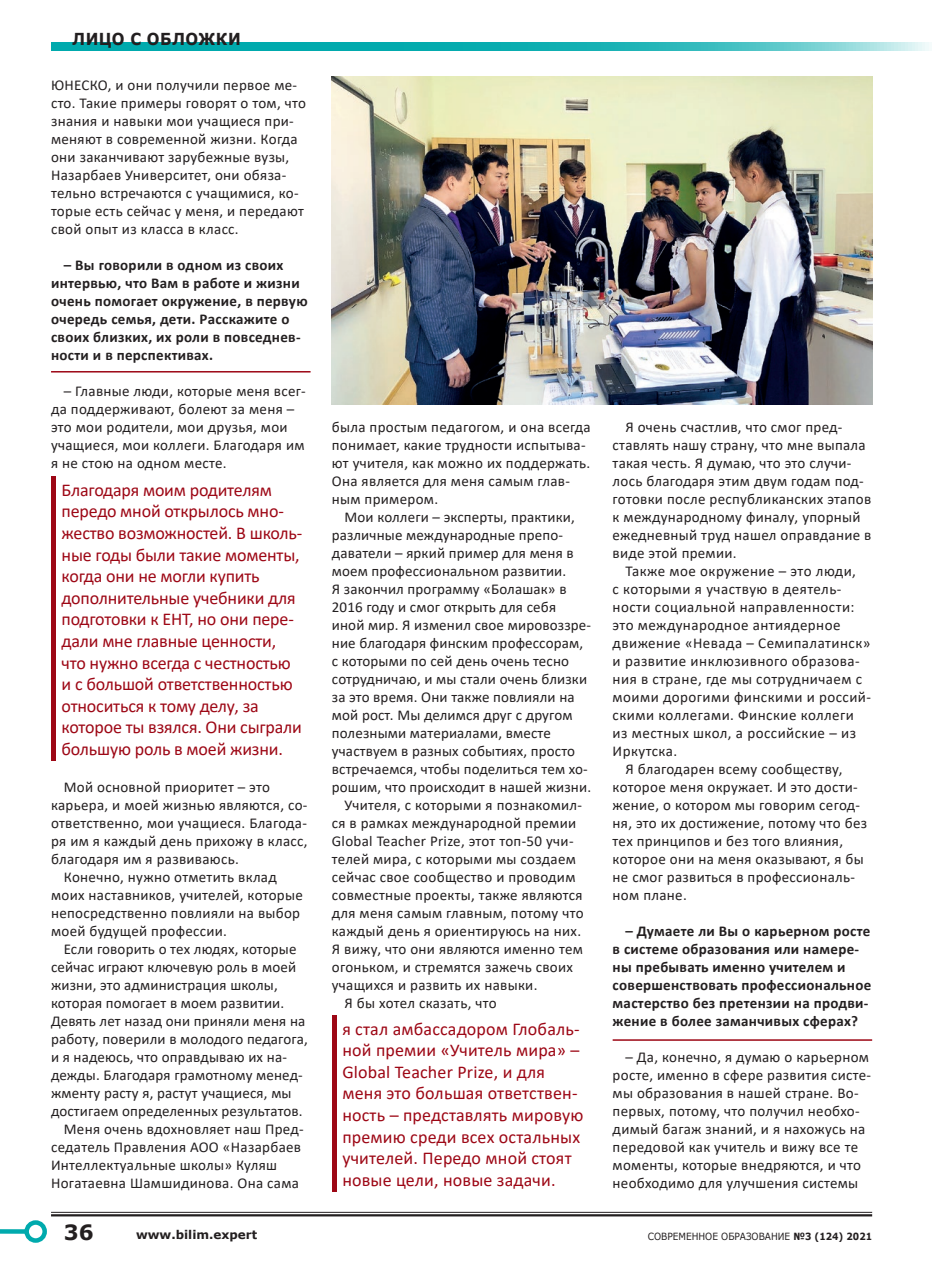
<style>
.page{position:relative;width:936px;height:1263px;background:#fff}
.page>*{position:absolute;margin:0;border:0;box-sizing:border-box;transform-origin:0 0}
.t1{font:700 21px "Verdana";color:#231f20}
.t2{font:18px/21.6px "Calibri";letter-spacing:-.01em;color:#9d0715}
.t3{font:18px/21.6px "Calibri";letter-spacing:.01em;color:#9d0715}
.t4{font:700 16.5px "Verdana";letter-spacing:.03em;color:#231f20;scale:.91 1}
.t5{font:15px/18px "Calibri";letter-spacing:.02em;color:#231f20}
.t6{font:700 15px/18px "Calibri";letter-spacing:.02em;color:#231f20}
.t7{font:700 12px "Verdana";color:#231f20}
.t8{font:9.9px "Verdana";color:#231f20;scale:.91 1}
.s1{font-weight:700}
</style>
<div class="page">
<img style="left:332px;top:77px;width:540px;height:327px">
<div style="left:51px;top:476px;width:5px;height:285px;background:#9d0715"></div>
<hr style="left:332px;top:1015px;width:4px;height:177px;background:#9d0715">
<hr style="left:51px;top:371px;width:259px;height:1px;background:#9d0715">
<hr style="left:612px;top:1039px;width:260px;height:2px;background:#9d0715">
<hr style="left:51px;top:1212px;width:821px;height:1px;background:#231f20">
<hr style="left:51px;top:1214px;width:821px;height:2px;background:#231f20">
<div style="left:0;top:1229px;width:27px;height:5px;background:#00aaad"></div>
<div style="left:24px;top:1220px;width:23px;height:23px;border:4px solid #00aaad;border-radius:50%"></div>
<svg style="left:51px;top:43px;width:878px;height:8px;background:#28b7b9"></svg>
<p class="t4" style="left:73px;top:27px;width:186px">ЛИЦО С ОБЛОЖКИ</p>
<p class="t5" style="left:51px;top:76px;width:256px">ЮНЕСКО, и они получили первое ме&shy;сто. Такие примеры говорят о том, что знания и навыки мои учащиеся при&shy;меняют в современной жизни. Когда они заканчивают зарубежные вузы, Назарбаев Университет, они обяза&shy;тельно встречаются с учащимися, ко&shy;торые есть сейчас у меня, и передают свой опыт из класса в класс.</p>
<p class="t6" style="left:51px;top:256px;width:258px;text-indent:13px">– Вы говорили в одном из своих интервью, что Вам в работе и жизни очень помогает окружение, в первую очередь семья, дети. Расскажите о своих близких, их роли в повседнев&shy;ности и в перспективах.</p>
<p class="t5" style="left:51px;top:382px;width:256px;text-indent:13px">– Главные люди, которые меня всег&shy;да поддерживают, болеют за меня – это мои родители, мои друзья, мои учащиеся, мои коллеги. Благодаря им я не стою на одном месте.</p>
<p class="t2" style="left:62px;top:478px;width:242px">Благодаря моим родителям передо мной открылось мно&shy;жество возможностей. В школь&shy;ные годы были такие моменты, когда они не могли купить дополнительные учебники для подготовки к ЕНТ, но они пере&shy;дали мне главные ценности, что нужно всегда с честностью и с большой ответственностью относиться к тому делу, за которое ты взялся. Они сыграли большую роль в моей жизни.</p>
<p class="t5" style="left:64px;top:778px;width:208px">Мой основной приоритет – это</p>
<p class="t5" style="left:51px;top:796px;width:258px">карьера, и моей жизнью являются, со-</p>
<p class="t5" style="left:51px;top:814px;width:257px">ответственно, мои учащиеся. Благода-</p>
<p class="t5" style="left:51px;top:832px;width:258px">ря им я каждый день прихожу в класс,</p>
<p class="t5" style="left:51px;top:850px;width:189px">благодаря им я развиваюсь.</p>
<p class="t5" style="left:64px;top:868px;width:214px">Конечно, нужно отметить вклад</p>
<p class="t5" style="left:51px;top:886px;width:253px">моих наставников, учителей, которые</p>
<p class="t5" style="left:51px;top:904px;width:250px">непосредственно повлияли на выбор</p>
<p class="t5" style="left:51px;top:922px;width:177px">моей будущей профессии.</p>
<p class="t5" style="left:64px;top:940px;width:234px">Если говорить о тех людях, которые</p>
<p class="t5" style="left:51px;top:958px;width:246px">сейчас играют ключевую роль в моей</p>
<p class="t5" style="left:51px;top:976px;width:228px">жизни, это администрация школы,</p>
<p class="t5" style="left:51px;top:994px;width:235px">которая помогает в моем развитии.</p>
<p class="t5" style="left:51px;top:1012px;width:256px">Девять лет назад они приняли меня на</p>
<p class="t5" style="left:51px;top:1030px;width:258px">работу, поверили в молодого педагога,</p>
<p class="t5" style="left:51px;top:1048px;width:237px">и я надеюсь, что оправдываю их на-</p>
<p class="t5" style="left:51px;top:1066px;width:253px">дежды. Благодаря грамотному менед-</p>
<p class="t5" style="left:51px;top:1084px;width:242px">жменту расту я, растут учащиеся, мы</p>
<p class="t5" style="left:51px;top:1102px;width:253px">достигаем определенных результатов.</p>
<p class="t5" style="left:64px;top:1120px;width:241px">Меня очень вдохновляет наш Пред-</p>
<p class="t5" style="left:51px;top:1138px;width:251px">седатель Правления АОО «Назарбаев</p>
<p class="t5" style="left:51px;top:1156px;width:227px">Интеллектуальные школы» Куляш</p>
<p class="t5" style="left:51px;top:1174px;width:249px">Ногатаевна Шамшидинова. Она сама</p>
<p class="t5" style="left:332px;top:418px;width:260px">была простым педагогом, и она всегда понимает, какие трудности испытыва&shy;ют учителя, как можно их поддержать.<br>Она является для меня самым глав&shy;ным примером.</p>
<p class="t5" style="left:344px;top:508px;width:232px">Мои коллеги – эксперты, практики,</p>
<p class="t5" style="left:332px;top:526px;width:233px">различные международные препо-</p>
<p class="t5" style="left:332px;top:544px;width:243px">даватели – яркий пример для меня в</p>
<p class="t5" style="left:332px;top:562px;width:236px">моем профессиональном развитии.</p>
<p class="t5" style="left:332px;top:580px;width:236px">Я закончил программу «Болашак» в</p>
<p class="t5" style="left:332px;top:598px;width:226px">2016 году и смог открыть для себя</p>
<p class="t5" style="left:332px;top:616px;width:261px">иной мир. Я изменил свое мировоззре-</p>
<p class="t5" style="left:332px;top:634px;width:253px">ние благодаря финским профессорам,</p>
<p class="t5" style="left:332px;top:652px;width:239px">с которыми по сей день очень тесно</p>
<p class="t5" style="left:332px;top:670px;width:257px">сотрудничаю, и мы стали очень близки</p>
<p class="t5" style="left:332px;top:688px;width:244px">за это время. Они также повлияли на</p>
<p class="t5" style="left:332px;top:706px;width:242px">мой рост. Мы делимся друг с другом</p>
<p class="t5" style="left:332px;top:724px;width:220px">полезными материалами, вместе</p>
<p class="t5" style="left:332px;top:742px;width:245px">участвуем в разных событиях, просто</p>
<p class="t5" style="left:332px;top:760px;width:257px">встречаемся, чтобы поделиться тем хо-</p>
<p class="t5" style="left:332px;top:778px;width:261px">рошим, что происходит в нашей жизни.</p>
<p class="t5" style="left:344px;top:796px;width:239px">Учителя, с которыми я познакомил-</p>
<p class="t5" style="left:332px;top:814px;width:246px">ся в рамках международной премии</p>
<p class="t5" style="left:332px;top:832px;width:243px">Global Teacher Prize, этот топ-50 учи-</p>
<p class="t5" style="left:332px;top:850px;width:245px">телей мира, с которыми мы создаем</p>
<p class="t5" style="left:332px;top:868px;width:245px">сейчас свое сообщество и проводим</p>
<p class="t5" style="left:332px;top:886px;width:252px">совместные проекты, также являются</p>
<p class="t5" style="left:332px;top:904px;width:253px">для меня самым главным, потому что</p>
<p class="t5" style="left:332px;top:922px;width:251px">каждый день я ориентируюсь на них.</p>
<p class="t5" style="left:332px;top:940px;width:252px">Я вижу, что они являются именно тем</p>
<p class="t5" style="left:332px;top:958px;width:243px">огоньком, и стремятся зажечь своих</p>
<p class="t5" style="left:332px;top:976px;width:207px">учащихся и развить их навыки.</p>
<p class="t5" style="left:344px;top:994px;width:154px">Я бы хотел сказать, что</p>
<p class="t3" style="left:342px;top:1017px;width:242px">я стал амбассадором Глобаль&shy;ной премии «Учитель мира» –<br>Global Teacher Prize, и для меня это большая ответствен&shy;ность – представлять мировую премию среди всех остальных учителей. Передо мной стоят новые цели, новые задачи.</p>
<p class="t5" style="left:612px;top:418px;width:260px;text-indent:13px">Я очень счастлив, что смог пред&shy;ставлять нашу страну, что мне выпала такая честь. Я думаю, что это случи&shy;лось благодаря этим двум годам под&shy;готовки после республиканских этапов к международному финалу, упорный ежедневный труд нашел оправдание в виде этой премии.</p>
<p class="t5" style="left:625px;top:562px;width:232px">Также мое окружение – это люди,</p>
<p class="t5" style="left:612px;top:580px;width:230px">с которыми я участвую в деятель-</p>
<p class="t5" style="left:612px;top:598px;width:243px">ности социальной направленности:</p>
<p class="t5" style="left:612px;top:616px;width:229px">это международное антиядерное</p>
<p class="t5" style="left:612px;top:634px;width:259px">движение «Невада – Семипалатинск»</p>
<p class="t5" style="left:612px;top:652px;width:248px">и развитие инклюзивного образова-</p>
<p class="t5" style="left:612px;top:670px;width:251px">ния в стране, где мы сотрудничаем с</p>
<p class="t5" style="left:612px;top:688px;width:260px">моими дорогими финскими и россий-</p>
<p class="t5" style="left:612px;top:706px;width:243px">скими коллегами. Финские коллеги</p>
<p class="t5" style="left:612px;top:724px;width:245px">из местных школ, а российские – из</p>
<p class="t5" style="left:612px;top:742px;width:66px">Иркутска.</p>
<p class="t5" style="left:625px;top:760px;width:219px">Я благодарен всему сообществу,</p>
<p class="t5" style="left:612px;top:778px;width:247px">которое меня окружает. И это дости-</p>
<p class="t5" style="left:612px;top:796px;width:249px">жение, о котором мы говорим сегод-</p>
<p class="t5" style="left:612px;top:814px;width:256px">ня, это их достижение, потому что без</p>
<p class="t5" style="left:612px;top:832px;width:232px">тех принципов и без того влияния,</p>
<p class="t5" style="left:612px;top:850px;width:253px">которое они на меня оказывают, я бы</p>
<p class="t5" style="left:612px;top:868px;width:244px">не смог развиться в профессиональ-</p>
<p class="t5" style="left:612px;top:886px;width:76px">ном плане.</p>
<p class="t6" style="left:612px;top:922px;width:260px;text-indent:13px">– Думаете ли Вы о карьерном росте в системе образования или намере&shy;ны пребывать именно учителем и совершенствовать профессиональное мастерство без претензии на продви&shy;жение в более заманчивых сферах?</p>
<p class="t5" style="left:612px;top:1048px;width:260px;text-indent:13px">– Да, конечно, я думаю о карьерном росте, именно в сфере развития систе&shy;мы образования в нашей стране. Во&shy;первых, потому, что получил необхо&shy;димый багаж знаний, и я нахожусь на передовой как учитель и вижу все те моменты, которые внедряются, и что необходимо для улучшения системы</p>
<h1 class="t1" style="left:64px;top:1217px;width:31px">36</h1>
<p class="t7" style="left:136px;top:1226px;width:123px">www.bilim.expert</p>
<p class="t8" style="left:647px;top:1229px;width:248px">СОВРЕМЕННОЕ ОБРАЗОВАНИЕ <span class="s1">№3 (124) 2021</span></p>
</div>
